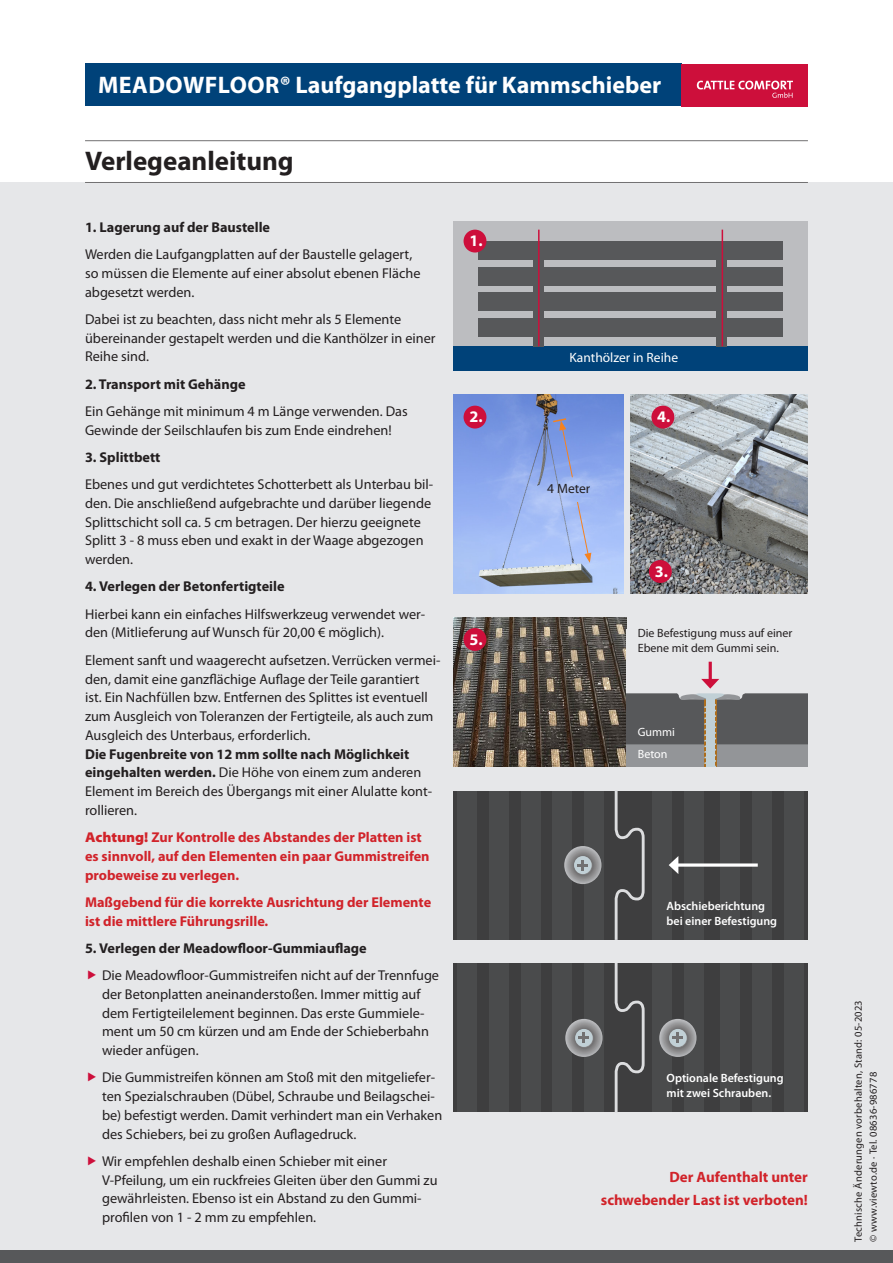
<style>
.page{position:relative;width:893px;height:1263px;background:#fff}
.page>*{position:absolute;margin:0;border:0;box-sizing:border-box;transform-origin:0 0}
.t1{font:700 27px "Myriad Pro";color:#231f20}
.t2{font:700 24px "Myriad Pro";color:#fff}
.t3{font:700 16.2px "Myriad Pro";color:#fff}
.t4{font:700 15px/22.5px "Myriad Pro";color:#d1232a;text-align:right}
.t5{font:14.25px/18.8px "Myriad Pro";color:#231f20}
.t6{font:700 14.25px/18.8px "Myriad Pro";color:#d1232a}
.t7{font:700 14.25px "Myriad Pro";color:#231f20}
.t8{font:13.5px "Myriad Pro";color:#fff}
.t9{font:13.5px "Myriad Pro";color:#231f20}
.t10{font:600 12px/15px "Myriad Pro";color:#fff}
.t11{font:12px/15px "Myriad Pro";color:#231f20}
.t12{font:12px "Myriad Pro";color:#fff}
.t13{font:10.5px/15px "Myriad Pro";letter-spacing:.02em;color:#231f20}
.s1{font-weight:700}
.s2{font-weight:900;font-stretch:semi-expanded}
</style>
<div class="page">
<div style="left:0;top:182px;width:893px;height:1081px;background:#e6e7e9"></div>
<div style="left:0;top:1250px;width:893px;height:13px;background:#57585a"></div>
<div style="left:85px;top:64px;width:597px;height:42px;background:#004279"></div>
<hr style="left:85px;top:140px;width:723px;height:1px;background:#727172">
<hr style="left:85px;top:182px;width:723px;height:1px;background:#727172">
<div style="left:682px;top:64px;width:126px;height:42px;background:#cd0f3b"></div>
<svg style="left:697px;top:81px;width:96px;height:17px"></svg>
<img style="left:454px;top:394px;width:170px;height:200px">
<svg style="left:576px;top:501px;width:15px;height:62px"></svg>
<svg style="left:551px;top:417px;width:22px;height:61px"></svg>
<img style="left:631px;top:394px;width:177px;height:200px">
<div style="left:464px;top:406px;width:22px;height:22px;background:#cd0f3b;border-radius:50%"></div>
<div style="left:649px;top:560px;width:23px;height:23px;background:#cd0f3b;border-radius:50%"></div>
<div style="left:651px;top:406px;width:23px;height:22px;background:#cd0f3b;border-radius:50%"></div>
<img style="left:454px;top:618px;width:172px;height:149px">
<div style="left:464px;top:628px;width:22px;height:23px;background:#cd0f3b;border-radius:50%"></div>
<hr style="left:709px;top:662px;width:3px;height:20px;background:#cd0f3b">
<svg style="left:626px;top:679px;width:182px;height:88px"></svg>
<div style="left:454px;top:221px;width:354px;height:149px;background:#bcbdc0"></div>
<div style="left:454px;top:346px;width:354px;height:24px;background:#004279"></div>
<div style="left:478px;top:318px;width:304px;height:19px;background:#57585a"></div>
<div style="left:478px;top:242px;width:304px;height:18px;background:#57585a"></div>
<div style="left:478px;top:293px;width:304px;height:18px;background:#57585a"></div>
<div style="left:478px;top:268px;width:304px;height:18px;background:#57585a"></div>
<div style="left:533px;top:249px;width:11px;height:97px;background:#57585a"></div>
<svg style="left:717px;top:249px;width:10px;height:97px"></svg>
<hr style="left:538px;top:230px;width:2px;height:116px;background:#cd0f3b">
<hr style="left:722px;top:230px;width:1px;height:116px;background:#cd0f3b">
<div style="left:464px;top:230px;width:22px;height:22px;background:#cd0f3b;border-radius:50%"></div>
<div style="left:454px;top:963px;width:354px;height:149px;background:#3e3e3f"></div>
<div style="left:585px;top:963px;width:19px;height:149px;background:#4a4b4c"></div>
<div style="left:720px;top:963px;width:20px;height:149px;background:#4a4b4c"></div>
<div style="left:753px;top:963px;width:19px;height:149px;background:#4a4b4c"></div>
<div style="left:785px;top:963px;width:19px;height:149px;background:#4a4b4c"></div>
<div style="left:553px;top:963px;width:19px;height:149px;background:#4a4b4c"></div>
<div style="left:684px;top:963px;width:20px;height:149px;background:#4a4b4c"></div>
<div style="left:521px;top:963px;width:19px;height:149px;background:#4a4b4c"></div>
<div style="left:489px;top:963px;width:19px;height:149px;background:#4a4b4c"></div>
<div style="left:458px;top:963px;width:19px;height:149px;background:#4a4b4c"></div>
<div style="left:653px;top:963px;width:19px;height:149px;background:#4a4b4c"></div>
<svg style="left:614px;top:963px;width:31px;height:149px"></svg>
<svg style="left:659px;top:1019px;width:37px;height:38px"></svg>
<div style="left:669px;top:1029px;width:18px;height:18px;background:#c1d0d6;border-radius:50%"></div>
<svg style="left:673px;top:1033px;width:10px;height:10px"></svg>
<svg style="left:565px;top:1019px;width:37px;height:38px"></svg>
<div style="left:575px;top:1029px;width:18px;height:18px;background:#c1d0d6;border-radius:50%"></div>
<svg style="left:579px;top:1033px;width:10px;height:10px"></svg>
<div style="left:454px;top:791px;width:354px;height:148px;background:#3e3e3f"></div>
<div style="left:585px;top:791px;width:19px;height:148px;background:#4a4b4c"></div>
<div style="left:720px;top:791px;width:20px;height:148px;background:#4a4b4c"></div>
<div style="left:753px;top:791px;width:19px;height:148px;background:#4a4b4c"></div>
<div style="left:785px;top:791px;width:19px;height:148px;background:#4a4b4c"></div>
<div style="left:553px;top:791px;width:19px;height:148px;background:#4a4b4c"></div>
<div style="left:684px;top:791px;width:20px;height:148px;background:#4a4b4c"></div>
<div style="left:521px;top:791px;width:19px;height:148px;background:#4a4b4c"></div>
<div style="left:489px;top:791px;width:19px;height:148px;background:#4a4b4c"></div>
<div style="left:458px;top:791px;width:19px;height:148px;background:#4a4b4c"></div>
<div style="left:653px;top:791px;width:19px;height:148px;background:#4a4b4c"></div>
<svg style="left:614px;top:791px;width:31px;height:148px"></svg>
<svg style="left:564px;top:846px;width:37px;height:38px"></svg>
<div style="left:574px;top:856px;width:18px;height:18px;background:#c1d0d6;border-radius:50%"></div>
<svg style="left:578px;top:860px;width:10px;height:10px"></svg>
<svg style="left:678px;top:863px;width:80px;height:4px"></svg>
<svg style="left:669px;top:856px;width:9px;height:18px"></svg>
<h2 class="t2" style="left:98px;top:72px;width:565px">MEADOWFLOOR® Laufgangplatte für Kammschieber</h2>
<h1 class="t1" style="left:85px;top:146px;width:210px">Verlegeanleitung</h1>
<p class="t7" style="left:85px;top:219px;width:187px">1. Lagerung auf der Baustelle</p>
<p class="t5" style="left:85px;top:245px;width:337px">Werden die Laufgangplatten auf der Baustelle gelagert, so müssen die Elemente auf einer absolut ebenen Fläche abgesetzt werden.</p>
<p class="t5" style="left:85px;top:310px;width:352px">Dabei ist zu beachten, dass nicht mehr als 5 Elemente übereinander gestapelt werden und die Kanthölzer in einer<br>Reihe sind.</p>
<p class="t7" style="left:85px;top:376px;width:162px">2. Transport mit Gehänge</p>
<p class="t5" style="left:85px;top:402px;width:324px">Ein Gehänge mit minimum 4 m Länge verwenden. Das<br>Gewinde der Seilschlaufen bis zum Ende eindrehen!</p>
<p class="t7" style="left:85px;top:449px;width:77px">3. Splittbett</p>
<p class="t5" style="left:85px;top:475px;width:350px">Ebenes und gut verdichtetes Schotterbett als Unterbau bil&shy;den. Die anschließend aufgebrachte und darüber liegende Splittschicht soll ca. 5 cm betragen. Der hierzu geeignete Splitt 3 - 8 muss eben und exakt in der Waage abgezogen werden.</p>
<p class="t7" style="left:85px;top:579px;width:201px">4. Verlegen der Betonfertigteile</p>
<p class="t5" style="left:85px;top:605px;width:342px">Hierbei kann ein einfaches Hilfswerkzeug verwendet wer&shy;den (Mitlieferung auf Wunsch für 20,00 € möglich).</p>
<p class="t5" style="left:85px;top:651px;width:357px">Element sanft und waagerecht aufsetzen. Verrücken vermei&shy;den, damit eine ganzflächige Auflage der Teile garantiert<br>ist. Ein Nachfüllen bzw. Entfernen des Splittes ist eventuell zum Ausgleich von Toleranzen der Fertigteile, als auch zum Ausgleich des Unterbaus, erforderlich.</p>
<p class="t5" style="left:85px;top:745px;width:348px"><span class="s1">Die Fugenbreite von 12 mm sollte nach Möglichkeit eingehalten werden.</span> Die Höhe von einem zum anderen Element im Bereich des Übergangs mit einer Alulatte kont&shy;rollieren.</p>
<p class="t6" style="left:85px;top:828px;width:346px"><span class="s2">Achtung!</span> Zur Kontrolle des Abstandes der Platten ist es sinnvoll, auf den Elementen ein paar Gummistreifen probeweise zu verlegen.</p>
<p class="t6" style="left:85px;top:893px;width:348px">Maßgebend für die korrekte Ausrichtung der Elemente ist die mittlere Führungsrille.</p>
<p class="t7" style="left:85px;top:940px;width:283px">5. Verlegen der Meadowfloor-Gummiauflage</p>
<p class="t5" style="left:102px;top:966px;width:339px">Die Meadowfloor-Gummistreifen nicht auf der Trennfuge der Betonplatten aneinanderstoßen. Immer mittig auf dem Fertigteilelement beginnen. Das erste Gummiele&shy;ment um 50 cm kürzen und am Ende der Schieberbahn wieder anfügen.</p>
<p class="t5" style="left:102px;top:1068px;width:342px">Die Gummistreifen können am Stoß mit den mitgeliefer&shy;ten Spezialschrauben (Dübel, Schraube und Beilagschei&shy;be) befestigt werden. Damit verhindert man ein Verhaken des Schiebers, bei zu großen Auflagedruck.</p>
<p class="t5" style="left:102px;top:1152px;width:337px">Wir empfehlen deshalb einen Schieber mit einer V-Pfeilung, um ein ruckfreies Gleiten über den Gummi zu gewährleisten. Ebenso ist ein Abstand zu den Gummi&shy;profilen von 1 - 2 mm zu empfehlen.</p>
<p class="t3" style="left:469px;top:232px;width:15px">1.</p>
<p class="t3" style="left:469px;top:408px;width:15px">2.</p>
<p class="t3" style="left:469px;top:630px;width:15px">5.</p>
<p class="t8" style="left:569px;top:350px;width:110px">Kanthölzer in Reihe</p>
<p class="t9" style="left:547px;top:481px;width:45px">4 Meter</p>
<p class="t3" style="left:657px;top:408px;width:15px">4.</p>
<p class="t3" style="left:655px;top:562px;width:15px">3.</p>
<p class="t11" style="left:638px;top:625px;width:156px">Die Befestigung muss auf einer<br>Ebene mit dem Gummi sein.</p>
<p class="t12" style="left:638px;top:725px;width:39px">Gummi</p>
<p class="t12" style="left:638px;top:748px;width:31px">Beton</p>
<p class="t10" style="left:666px;top:898px;width:112px">Abschieberichtung bei einer Befestigung</p>
<p class="t10" style="left:666px;top:1070px;width:119px">Optionale Befestigung mit zwei Schrauben.</p>
<p class="t4" style="left:601px;top:1166px;width:209px">Der Aufenthalt unter schwebender Last ist verboten!</p>
<p class="t13" style="left:851px;top:1242px;width:243px;rotate:-90deg">Technische Änderungen vorbehalten, Stand: 05-2023 © www.viewto.de · Tel. 08636-986778</p>
</div>
